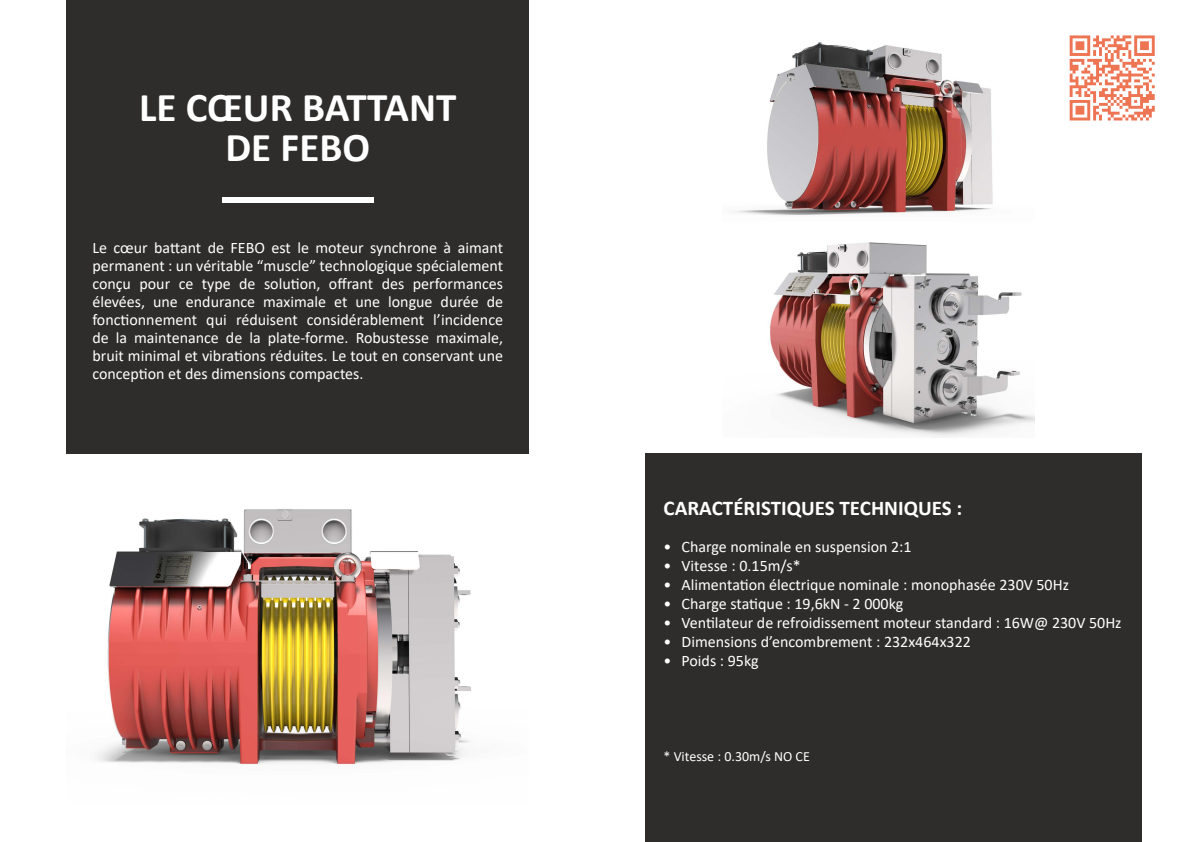
<style>
.page{position:relative;width:1191px;height:842px;background:#fff}
.page>*{position:absolute;margin:0;border:0;box-sizing:border-box;transform-origin:0 0}
.t1{font:700 41px "Calibri";color:#fff}
.t2{font:700 21px "Calibri";color:#fff}
.t3{font:16px/18px "Calibri";color:#fff;text-align:justify}
.t4{font:14px "Calibri";color:#fff}
</style>
<div class="page">
<div style="left:67px;top:0;width:462px;height:454px;background:#2e2d2c"></div>
<img style="left:97px;top:509px;width:374px;height:256px">
<div style="left:222px;top:197px;width:151px;height:6px;background:#fff"></div>
<div style="left:645px;top:454px;width:496px;height:388px;background:#2e2d2c"></div>
<img style="left:731px;top:42px;width:262px;height:174px">
<img style="left:770px;top:242px;width:264px;height:195px">
<svg style="left:1069px;top:35px;width:85px;height:85px"></svg>
<p class="t1" style="left:139px;top:79px;width:319px">LE CŒUR BATTANT</p>
<p class="t1" style="left:225px;top:119px;width:146px">DE FEBO</p>
<p class="t3" style="left:92px;top:238px;width:412px">Le cœur battant de FEBO est le moteur synchrone à aimant permanent : un véritable “muscle” technologique spécialement conçu pour ce type de solution, offrant des performances élevées, une endurance maximale et une longue durée de fonctionnement qui réduisent considérablement l’incidence de la maintenance de la plate-forme. Robustesse maximale, bruit minimal et vibrations réduites. Le tout en conservant une conception et des dimensions compactes.</p>
<p class="t2" style="left:663px;top:493px;width:300px">CARACTÉRISTIQUES TECHNIQUES :</p>
<p class="t3" style="left:663px;top:537px;width:250px">• Charge nominale en suspension 2:1</p>
<p class="t3" style="left:663px;top:556px;width:139px">• Vitesse : 0.15m/s*</p>
<p class="t3" style="left:663px;top:575px;width:407px">• Alimentation électrique nominale : monophasée 230V 50Hz</p>
<p class="t3" style="left:663px;top:594px;width:241px">• Charge statique : 19,6kN - 2 000kg</p>
<p class="t3" style="left:663px;top:613px;width:459px">• Ventilateur de refroidissement moteur standard : 16W@ 230V 50Hz</p>
<p class="t3" style="left:663px;top:632px;width:309px">• Dimensions d’encombrement : 232x464x322</p>
<p class="t3" style="left:663px;top:651px;width:97px">• Poids : 95kg</p>
<p class="t4" style="left:663px;top:746px;width:148px">* Vitesse : 0.30m/s NO CE</p>
</div>
